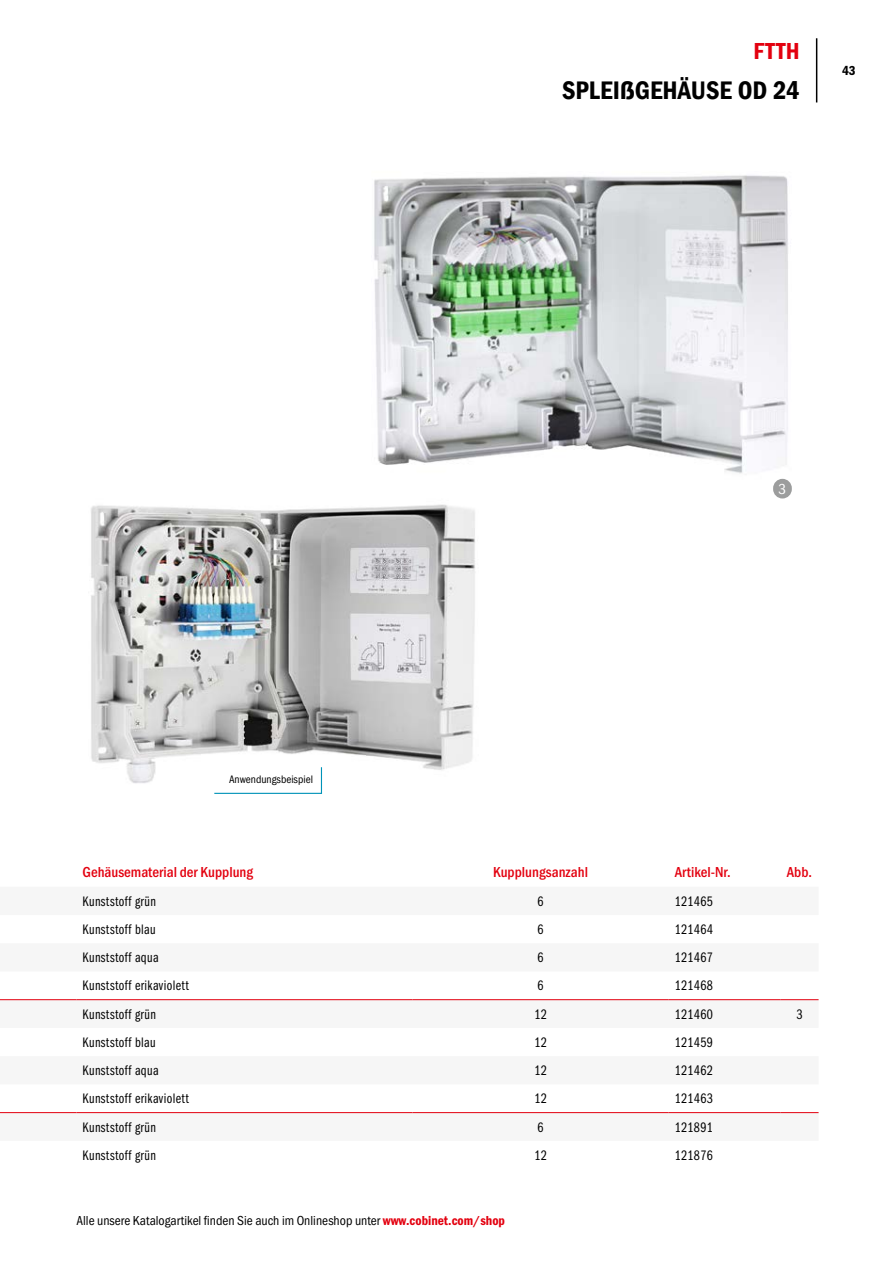
<style>
.page{position:relative;width:893px;height:1263px;background:#fff}
.page>*{position:absolute;margin:0;border:0;box-sizing:border-box;transform-origin:0 0}
.t1{font:600 25.5px "Franklin Gothic Cond ITC";color:#000}
.t2{font:24px "Franklin Gothic URW Con Dem";color:#e3000f}
.t3{font:500 15px "Franklin Gothic URW Cond";color:#e3000f}
.t4{font:15px "Franklin Gothic URW Cond";color:#fff}
.t5{font:14.25px "Franklin Gothic URW Com Boo";letter-spacing:.025em;color:#000}
.t6{font:13.5px "Franklin Gothic URW Cond";color:#000}
.t7{font:13.5px "Franklin Gothic URW Con Dem";color:#000}
.t8{font:11.25px "Franklin Gothic URW Cond";color:#000}
.s1{font-family:"Franklin Gothic URW Con Dem";color:#e3000f}
</style>
<div class="page">
<hr style="left:816px;top:38px;width:1px;height:64px;background:#000">
<img style="left:374px;top:175px;width:418px;height:318px">
<img style="left:91px;top:485px;width:431px;height:299px">
<div style="left:773px;top:479px;width:19px;height:19px;background:#9c9d9d;border-radius:9px"></div>
<svg style="left:213px;top:766px;width:110px;height:28px"></svg>
<svg style="left:0;top:1000px;width:819px;height:114px"></svg>
<hr style="left:0;top:999px;width:77px;height:1px;background:#e3000f">
<hr style="left:77px;top:999px;width:335px;height:1px;background:#e3000f">
<hr style="left:669px;top:999px;width:111px;height:1px;background:#e3000f">
<hr style="left:780px;top:999px;width:39px;height:1px;background:#e3000f">
<hr style="left:412px;top:999px;width:257px;height:1px;background:#e3000f">
<hr style="left:0;top:1112px;width:77px;height:1px;background:#e3000f">
<hr style="left:77px;top:1112px;width:335px;height:1px;background:#e3000f">
<hr style="left:412px;top:1112px;width:257px;height:1px;background:#e3000f">
<hr style="left:669px;top:1112px;width:111px;height:1px;background:#e3000f">
<hr style="left:780px;top:1112px;width:39px;height:1px;background:#e3000f">
<h2 class="t2" style="left:753px;top:34px;width:48px">FTTH</h2>
<h1 class="t1" style="left:562px;top:75px;width:239px">SPLEIẞGEHÄUSE OD 24</h1>
<p class="t7" style="left:842px;top:61px;width:15px">43</p>
<p class="t8" style="left:229px;top:771px;width:85px">Anwendungsbeispiel</p>
<p class="t4" style="left:779px;top:478px;width:9px">3</p>
<p class="t3" style="left:83px;top:862px;width:172px">Gehäusematerial der Kupplung</p>
<p class="t3" style="left:493px;top:862px;width:96px">Kupplungsanzahl</p>
<p class="t3" style="left:675px;top:862px;width:58px">Artikel-Nr.</p>
<p class="t3" style="left:787px;top:862px;width:27px">Abb.</p>
<p class="t5" style="left:83px;top:891px;width:75px">Kunststoff grün</p>
<p class="t5" style="left:537px;top:891px;width:8px">6</p>
<p class="t5" style="left:675px;top:891px;width:40px">121465</p>
<p class="t5" style="left:83px;top:919px;width:75px">Kunststoff blau</p>
<p class="t5" style="left:537px;top:919px;width:8px">6</p>
<p class="t5" style="left:675px;top:919px;width:40px">121464</p>
<p class="t5" style="left:83px;top:948px;width:78px">Kunststoff aqua</p>
<p class="t5" style="left:537px;top:948px;width:8px">6</p>
<p class="t5" style="left:675px;top:948px;width:40px">121467</p>
<p class="t5" style="left:83px;top:976px;width:108px">Kunststoff erikaviolett</p>
<p class="t5" style="left:537px;top:976px;width:8px">6</p>
<p class="t5" style="left:675px;top:976px;width:40px">121468</p>
<p class="t5" style="left:83px;top:1004px;width:75px">Kunststoff grün</p>
<p class="t5" style="left:534px;top:1004px;width:14px">12</p>
<p class="t5" style="left:675px;top:1004px;width:40px">121460</p>
<p class="t5" style="left:796px;top:1004px;width:8px">3</p>
<p class="t5" style="left:83px;top:1032px;width:75px">Kunststoff blau</p>
<p class="t5" style="left:534px;top:1032px;width:14px">12</p>
<p class="t5" style="left:675px;top:1032px;width:40px">121459</p>
<p class="t5" style="left:83px;top:1061px;width:78px">Kunststoff aqua</p>
<p class="t5" style="left:534px;top:1061px;width:14px">12</p>
<p class="t5" style="left:675px;top:1061px;width:40px">121462</p>
<p class="t5" style="left:83px;top:1089px;width:108px">Kunststoff erikaviolett</p>
<p class="t5" style="left:534px;top:1089px;width:14px">12</p>
<p class="t5" style="left:675px;top:1089px;width:40px">121463</p>
<p class="t5" style="left:83px;top:1117px;width:75px">Kunststoff grün</p>
<p class="t5" style="left:537px;top:1117px;width:8px">6</p>
<p class="t5" style="left:675px;top:1117px;width:40px">121891</p>
<p class="t5" style="left:83px;top:1145px;width:75px">Kunststoff grün</p>
<p class="t5" style="left:534px;top:1145px;width:14px">12</p>
<p class="t5" style="left:675px;top:1145px;width:40px">121876</p>
<p class="t6" style="left:77px;top:1210px;width:430px">Alle unsere Katalogartikel finden Sie auch im Onlineshop unter <span class="s1">www.cobinet.com/shop</span></p>
</div>
